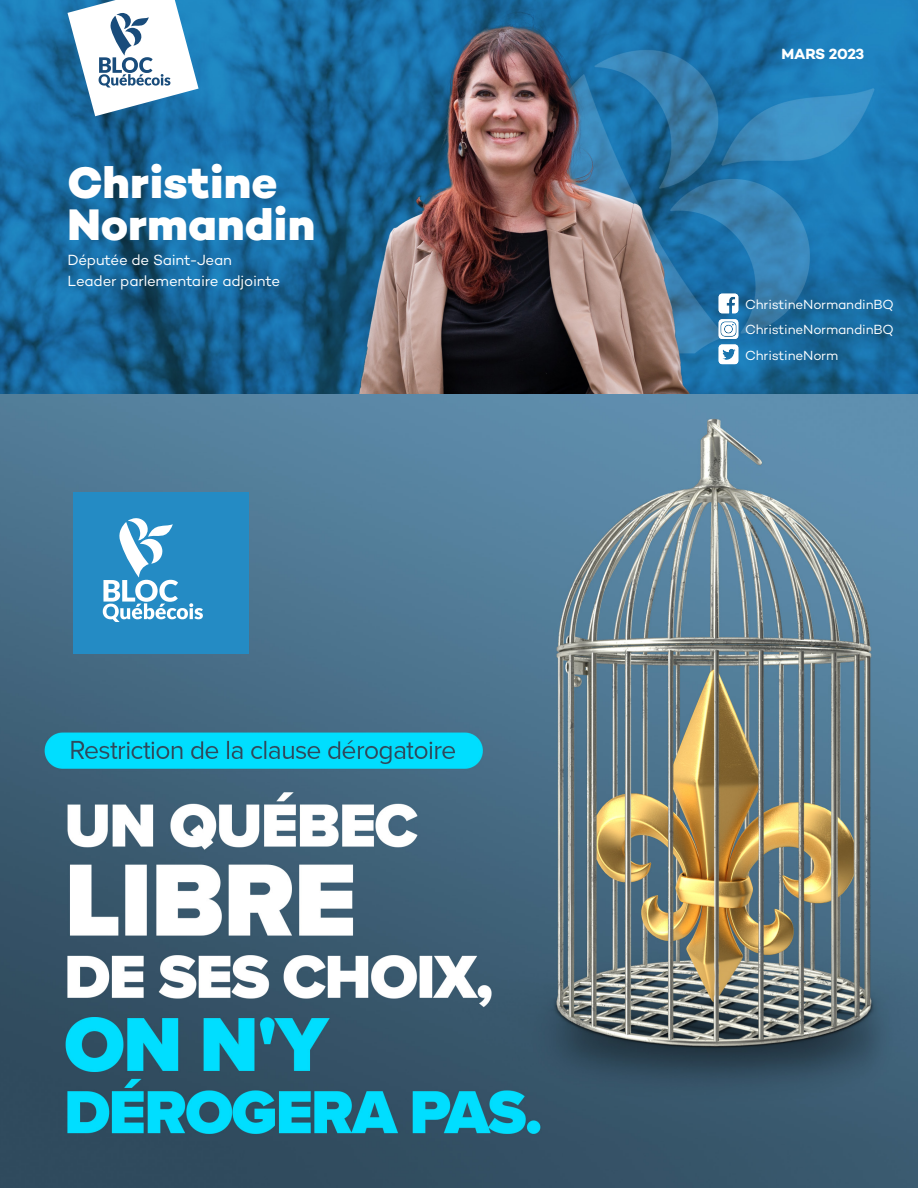
<style>
.page{position:relative;width:918px;height:1188px;background:#fff}
.page>*{position:absolute;margin:0;border:0;box-sizing:border-box;transform-origin:0 0}
.Nom_député{font:800 45px/42px "Campton";color:#fff}
.Nom_circonscription{font:15px "Campton";letter-spacing:-.015em;color:#fff}
.Nom_circonscription-2{font:700 15px "Campton";letter-spacing:-.02em;color:#fff}
.Nom_circonscription-3{font:13.5px "Campton";letter-spacing:-.01em;color:#fff}
</style>
<div class="page">
<img style="left:0;top:0;width:918px;height:1188px">
<svg style="left:0;top:1080px;width:408px;height:108px;background:#256b81"></svg>
<div style="left:74px;top:492px;width:175px;height:162px;background:#248bc4"></div>
<svg style="left:103px;top:518px;width:100px;height:104px"></svg>
<svg style="left:719px;top:319px;width:19px;height:20px"></svg>
<svg style="left:719px;top:294px;width:19px;height:19px"></svg>
<svg style="left:719px;top:345px;width:19px;height:19px"></svg>
<svg style="left:68px;top:0;width:131px;height:116px"></svg>
<p class="Nom_député" style="left:68px;top:161px;width:249px">Christine<br>Normandin</p>
<p class="Nom_circonscription" style="left:67px;top:251px;width:166px">Députée de Saint-Jean</p>
<p class="Nom_circonscription" style="left:67px;top:272px;width:214px">Leader parlementaire adjointe</p>
<p class="Nom_circonscription-2" style="left:782px;top:44px;width:84px">MARS 2023</p>
<p class="Nom_circonscription-3" style="left:745px;top:296px;width:150px">ChristineNormandinBQ</p>
<p class="Nom_circonscription-3" style="left:745px;top:321px;width:150px">ChristineNormandinBQ</p>
<p class="Nom_circonscription-3" style="left:745px;top:347px;width:95px">ChristineNorm</p>
</div>
